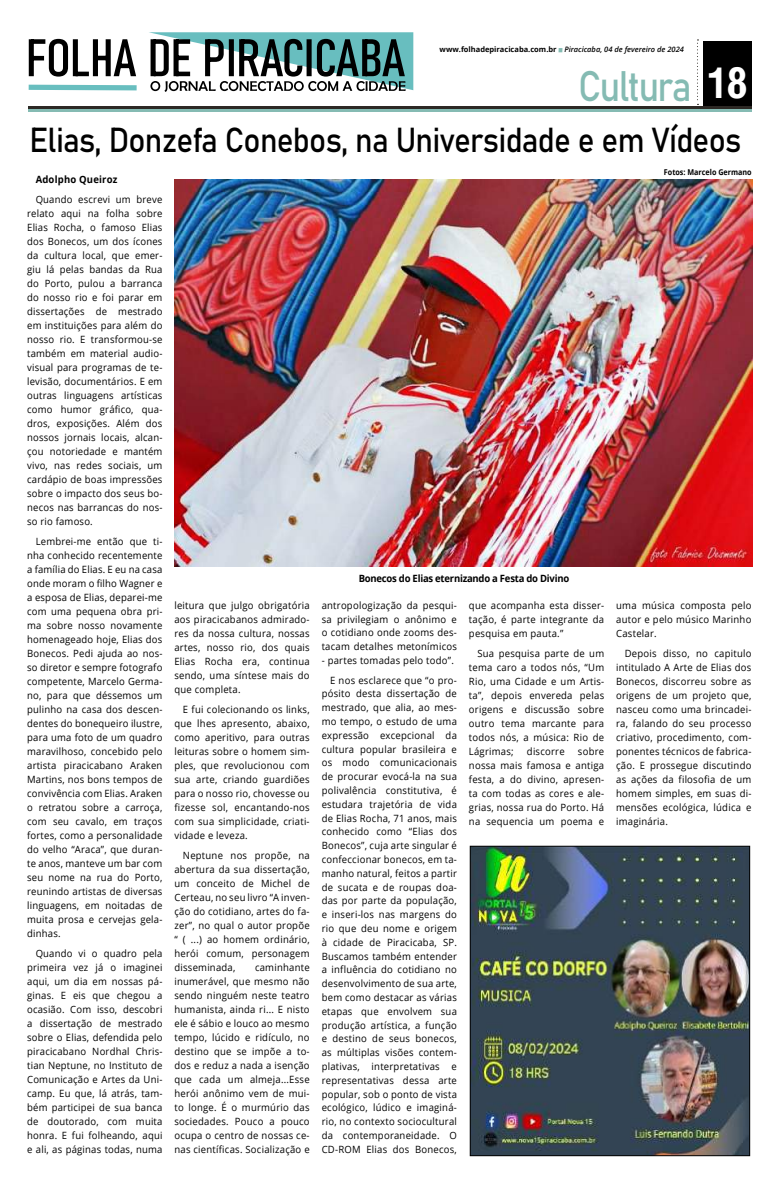
<style>
.page{position:relative;width:780px;height:1191px;background:#fff}
.page>*{position:absolute;margin:0;border:0;box-sizing:border-box;transform-origin:0 0}
.t1{font:42.1px "Bahnschrift";letter-spacing:-.045em;color:#85bbb3;scale:.89 1}
.t2{font:34.2px "Bahnschrift";letter-spacing:-.025em;color:#000;scale:.92 1}
.t3{font:10px/14px "Open Sans";letter-spacing:.025em;color:#000;text-align:justify;scale:.95 1}
.t4{font:700 10px "Open Sans";letter-spacing:-.025em;color:#000;scale:.95 1}
.t5{font:700 10px "Open Sans";letter-spacing:.02em;color:#000;scale:.95 1}
.t6{font:700 8px "Open Sans";color:#000;scale:.9 1}
.t7{font:italic 600 7.5px "Open Sans";color:#000}
.s1{font-weight:700;font-style:normal}
.s2{font-family:"Arena Condensed";font-weight:700;font-size:40.6px;color:#fff}
</style>
<div class="page">
<div style="left:703px;top:41px;width:48px;height:65px;background:#000"></div>
<hr style="left:28px;top:109px;width:723px;height:2px;background:#85bbb3">
<hr style="left:28px;top:106px;width:723px;height:3px;background:#2c2824">
<svg style="left:697px;top:39px;width:1px;height:66px"></svg>
<svg style="left:28px;top:32px;width:385px;height:60px"></svg>
<svg style="left:558px;top:48px;width:4px;height:4px"></svg>
<img style="left:472px;top:848px;width:275px;height:306px">
<div style="left:470px;top:846px;width:279px;height:310px;border:1px solid #000"></div>
<img style="left:174px;top:179px;width:578px;height:387px">
<p class="t7" style="left:439px;top:44px;width:246px"><span class="s1">www.folhadepiracicaba.com.br</span> Piracicaba, 04 de fevereiro de 2024</p>
<h1 class="t1" style="left:578px;top:55px;width:192px">Cultura <span class="s2">18</span></h1>
<h2 class="t2" style="left:30px;top:113px;width:775px">Elias, Donzefa Conebos, na Universidade e em Vídeos</h2>
<p class="t5" style="left:36px;top:173px;width:88px">Adolpho Queiroz</p>
<p class="t3" style="left:27px;top:192px;width:144px;text-indent:9px">Quando escrevi um breve relato aqui na folha sobre Elias Rocha, o famoso Elias dos Bonecos, um dos ícones da cultura local, que emer&shy;giu lá pelas bandas da Rua do Porto, pulou a barranca do nosso rio e foi parar em dissertações de mestrado em instituições para além do nosso rio. E transformou-se também em material audio&shy;visual para programas de te&shy;levisão, documentários. E em outras linguagens artísticas como humor gráfico, qua&shy;dros, exposições. Além dos nossos jornais locais, alcan&shy;çou notoriedade e mantém vivo, nas redes sociais, um cardápio de boas impressões sobre o impacto dos seus bo&shy;necos nas barrancas do nos&shy;so rio famoso.</p>
<p class="t3" style="left:27px;top:534px;width:144px;text-indent:9px">Lembrei-me então que ti&shy;nha conhecido recentemente a família do Elias. E eu na casa onde moram o filho Wagner e a esposa de Elias, deparei-me com uma pequena obra pri&shy;ma sobre nosso novamente homenageado hoje, Elias dos Bonecos. Pedi ajuda ao nos&shy;so diretor e sempre fotografo competente, Marcelo Germa&shy;no, para que déssemos um pulinho na casa dos descen&shy;dentes do bonequeiro ilustre, para uma foto de um quadro maravilhoso, concebido pelo artista piracicabano Araken Martins, nos bons tempos de convivência com Elias. Araken o retratou sobre a carroça, com seu cavalo, em traços fortes, como a personalidade do velho “Araca”, que duran&shy;te anos, manteve um bar com seu nome na rua do Porto, reunindo artistas de diversas linguagens, em noitadas de muita prosa e cervejas gela&shy;dinhas.</p>
<p class="t3" style="left:27px;top:946px;width:144px;text-indent:9px">Quando vi o quadro pela primeira vez já o imaginei aqui, um dia em nossas pá&shy;ginas. E eis que chegou a ocasião. Com isso, descobri a dissertação de mestrado sobre o Elias, defendida pelo piracicabano Nordhal Chris&shy;tian Neptune, no Instituto de Comunicação e Artes da Uni&shy;camp. Eu que, lá atrás, tam&shy;bém participei de sua banca de doutorado, com muita honra. E fui folheando, aqui e ali, as páginas todas, numa</p>
<p class="t3" style="left:174px;top:598px;width:144px">leitura que julgo obrigatória aos piracicabanos admirado&shy;res da nossa cultura, nossas artes, nosso rio, dos quais Elias Rocha era, continua sendo, uma síntese mais do que completa.</p>
<p class="t3" style="left:174px;top:702px;width:144px;text-indent:9px">E fui colecionando os links, que lhes apresento, abaixo, como aperitivo, para outras leituras sobre o homem sim&shy;ples, que revolucionou com sua arte, criando guardiões para o nosso rio, chovesse ou fizesse sol, encantando-nos com sua simplicidade, criati&shy;vidade e leveza.</p>
<p class="t3" style="left:174px;top:848px;width:144px;text-indent:9px">Neptune nos propõe, na abertura da sua dissertação, um conceito de Michel de Certeau, no seu livro “A inven&shy;ção do cotidiano, artes do fa&shy;zer”, no qual o autor propõe “ ( ...) ao homem ordinário, herói comum, personagem disseminada,</p>
<p class="t3" style="left:174px;top:960px;width:144px;text-indent:81px">caminhante inumerável, que mesmo não sendo ninguém neste teatro humanista, ainda ri... E nisto ele é sábio e louco ao mesmo tempo, lúcido e ridículo, no destino que se impõe a to&shy;dos e reduz a nada a isenção que cada um almeja...Esse herói anônimo vem de mui&shy;to longe. É o murmúrio das sociedades. Pouco a pouco ocupa o centro de nossas ce&shy;nas científicas. Socialização e</p>
<p class="t4" style="left:359px;top:571px;width:223px">Bonecos do Elias eternizando a Festa do Divino</p>
<p class="t3" style="left:322px;top:598px;width:144px">antropologização da pesqui&shy;sa privilegiam o anônimo e o cotidiano onde zooms des&shy;tacam detalhes metonímicos</p>
<p class="t3" style="left:322px;top:650px;width:144px;line-height:19.5px;text-align:right">- partes tomadas pelo todo”.<br>E nos esclarece que “o pro-</p>
<p class="t3" style="left:322px;top:686px;width:144px">pósito desta dissertação de mestrado, que alia, ao mes&shy;mo tempo, o estudo de uma expressão excepcional da cultura popular brasileira e os modo comunicacionais de procurar evocá-la na sua polivalência constitutiva, é estudara trajetória de vida de Elias Rocha, 71 anos, mais conhecido como “Elias dos Bonecos”, cuja arte singular é confeccionar bonecos, em ta&shy;manho natural, feitos a partir de sucata e de roupas doa&shy;das por parte da população, e inseri-los nas margens do rio que deu nome e origem à cidade de Piracicaba, SP.<br>Buscamos também entender a influência do cotidiano no desenvolvimento de sua arte, bem como destacar as várias etapas que envolvem sua produção artística, a função e destino de seus bonecos, as múltiplas visões contem&shy;plativas, interpretativas e representativas dessa arte popular, sob o ponto de vista ecológico, lúdico e imaginá&shy;rio, no contexto sociocultural da contemporaneidade. O CD-ROM Elias dos Bonecos,</p>
<p class="t3" style="left:469px;top:598px;width:144px">que acompanha esta disser&shy;tação, é parte integrante da pesquisa em pauta.”</p>
<p class="t3" style="left:469px;top:645px;width:144px;text-indent:9px">Sua pesquisa parte de um tema caro a todos nós, “Um Rio, uma Cidade e um Artis&shy;ta”, depois envereda pelas origens e discussão sobre outro tema marcante para todos nós, a música: Rio de Lágrimas;</p>
<p class="t3" style="left:469px;top:743px;width:144px;text-indent:109px">sobre nossa mais famosa e antiga festa, a do divino, apresen&shy;ta com todas as cores e ale&shy;grias, nossa rua do Porto. Há na sequencia um poema e</p>
<p class="t3" style="left:527px;top:743px;width:41px">discorre</p>
<p class="t6" style="left:664px;top:167px;width:99px">Fotos: Marcelo Germano</p>
<p class="t3" style="left:616px;top:598px;width:144px">uma música composta pelo autor e pelo músico Marinho Castelar.</p>
<p class="t3" style="left:616px;top:646px;width:144px;text-indent:9px">Depois disso, no capitulo intitulado A Arte de Elias dos Bonecos, discorreu sobre as origens de um projeto que, nasceu como uma brincadei&shy;ra, falando do seu processo criativo, procedimento, com&shy;ponentes técnicos de fabrica&shy;ção. E prossegue discutindo as ações da filosofia de um homem simples, em suas di&shy;mensões ecológica, lúdica e imaginária.</p>
</div>
